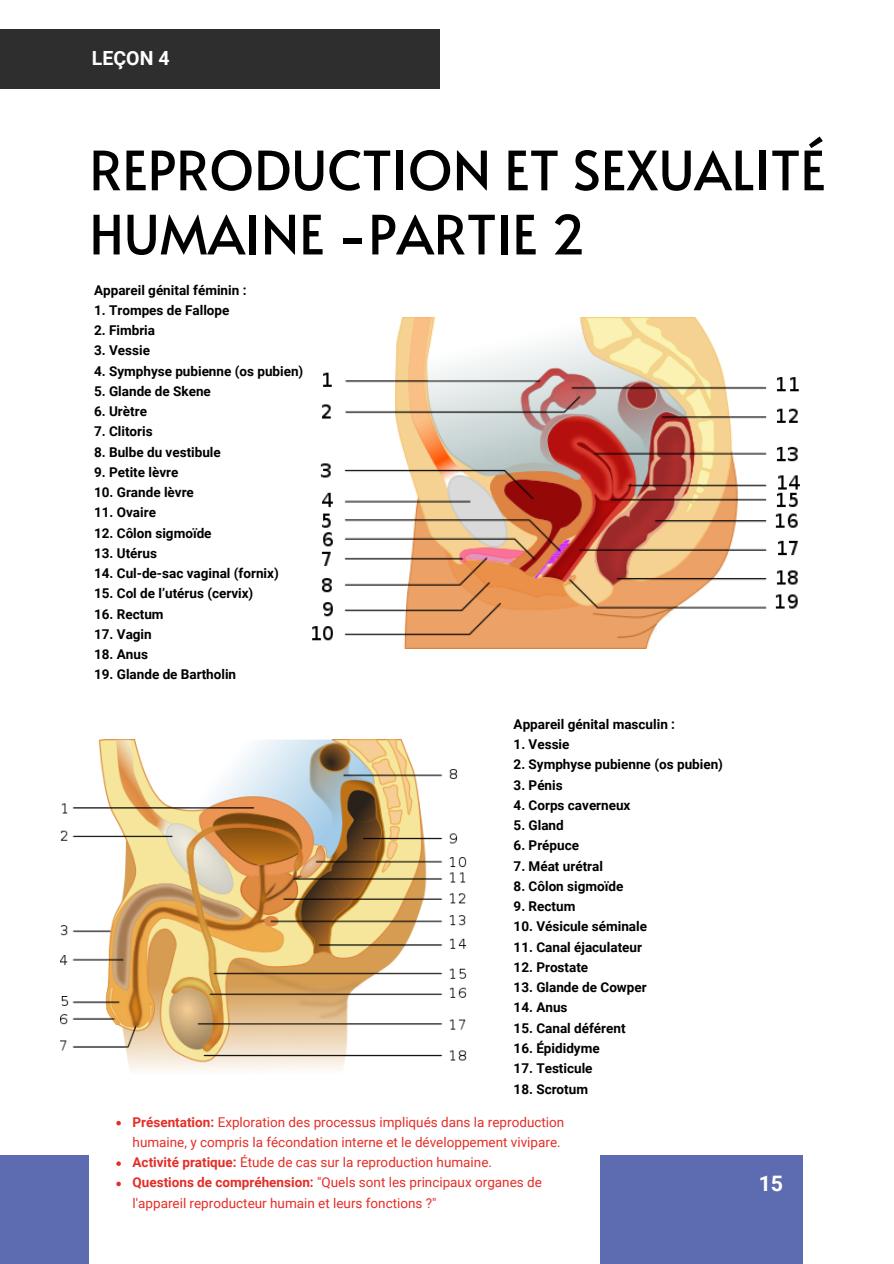
<style>
.page{position:relative;width:894px;height:1264px;background:#fff}
.page>*{position:absolute;margin:0;border:0;box-sizing:border-box;transform-origin:0 0}
.t1{font:54px/64.2px "Alata";color:#000001}
.t2{font:700 21.3px "Roboto";color:#fff}
.t3{font:700 19.5px "Roboto";color:#fff}
.t4{font:700 13.5px "Roboto";color:#000001}
.t5{font:13.5px/20.2px "Roboto";color:#e52d27}
.s1{font-weight:700}
</style>
<div class="page">
<div style="left:0;top:1154px;width:802px;height:109px;background:#5d6cb0"></div>
<div style="left:0;top:30px;width:440px;height:59px;background:#2e2e2e"></div>
<div style="left:89px;top:1108px;width:510px;height:155px;background:#fff"></div>
<svg style="left:116px;top:1120px;width:5px;height:5px"></svg>
<svg style="left:116px;top:1161px;width:5px;height:4px"></svg>
<svg style="left:116px;top:1181px;width:5px;height:5px"></svg>
<img style="left:312px;top:317px;width:487px;height:331px">
<img style="left:60px;top:739px;width:407px;height:332px">
<h3 class="t3" style="left:92px;top:46px;width:79px">LEÇON 4</h3>
<h1 class="t1" style="left:89px;top:136px;width:737px">REPRODUCTION ET SEXUALITÉ<br>HUMAINE -PARTIE 2</h1>
<p class="t4" style="left:94px;top:282px;width:154px">Appareil génital féminin :</p>
<p class="t4" style="left:94px;top:302px;width:137px">1. Trompes de Fallope</p>
<p class="t4" style="left:94px;top:322px;width:62px">2. Fimbria</p>
<p class="t4" style="left:94px;top:343px;width:57px">3. Vessie</p>
<p class="t4" style="left:94px;top:363px;width:211px">4. Symphyse pubienne (os pubien)</p>
<p class="t4" style="left:94px;top:383px;width:118px">5. Glande de Skene</p>
<p class="t4" style="left:94px;top:403px;width:54px">6. Urètre</p>
<p class="t4" style="left:94px;top:424px;width:60px">7. Clitoris</p>
<p class="t4" style="left:94px;top:444px;width:128px">8. Bulbe du vestibule</p>
<p class="t4" style="left:94px;top:464px;width:86px">9. Petite lèvre</p>
<p class="t4" style="left:94px;top:484px;width:101px">10. Grande lèvre</p>
<p class="t4" style="left:94px;top:505px;width:63px">11. Ovaire</p>
<p class="t4" style="left:94px;top:525px;width:119px">12. Côlon sigmoïde</p>
<p class="t4" style="left:94px;top:545px;width:64px">13. Utérus</p>
<p class="t4" style="left:94px;top:565px;width:186px">14. Cul-de-sac vaginal (fornix)</p>
<p class="t4" style="left:94px;top:586px;width:161px">15. Col de l’utérus (cervix)</p>
<p class="t4" style="left:94px;top:606px;width:71px">16. Rectum</p>
<p class="t4" style="left:94px;top:626px;width:59px">17. Vagin</p>
<p class="t4" style="left:94px;top:646px;width:55px">18. Anus</p>
<p class="t4" style="left:94px;top:667px;width:144px">19. Glande de Bartholin</p>
<p class="t4" style="left:513px;top:716px;width:163px">Appareil génital masculin :</p>
<p class="t4" style="left:513px;top:736px;width:57px">1. Vessie</p>
<p class="t4" style="left:513px;top:756px;width:211px">2. Symphyse pubienne (os pubien)</p>
<p class="t4" style="left:513px;top:777px;width:51px">3. Pénis</p>
<p class="t4" style="left:513px;top:797px;width:118px">4. Corps caverneux</p>
<p class="t4" style="left:513px;top:817px;width:52px">5. Gland</p>
<p class="t4" style="left:513px;top:837px;width:67px">6. Prépuce</p>
<p class="t4" style="left:513px;top:858px;width:91px">7. Méat urétral</p>
<p class="t4" style="left:513px;top:878px;width:111px">8. Côlon sigmoïde</p>
<p class="t4" style="left:513px;top:898px;width:63px">9. Rectum</p>
<p class="t4" style="left:513px;top:918px;width:135px">10. Vésicule séminale</p>
<p class="t4" style="left:513px;top:939px;width:130px">11. Canal éjaculateur</p>
<p class="t4" style="left:513px;top:959px;width:76px">12. Prostate</p>
<p class="t4" style="left:513px;top:979px;width:135px">13. Glande de Cowper</p>
<p class="t4" style="left:513px;top:999px;width:55px">14. Anus</p>
<p class="t4" style="left:513px;top:1020px;width:113px">15. Canal déférent</p>
<p class="t4" style="left:513px;top:1040px;width:88px">16. Épididyme</p>
<p class="t4" style="left:513px;top:1060px;width:80px">17. Testicule</p>
<p class="t4" style="left:513px;top:1080px;width:76px">18. Scrotum</p>
<p class="t5" style="left:132px;top:1111px;width:433px"><span class="s1">Présentation:</span> Exploration des processus impliqués dans la reproduction humaine, y compris la fécondation interne et le développement vivipare.<br><span class="s1">Activité pratique:</span> Étude de cas sur la reproduction humaine.<br><span class="s1">Questions de compréhension:</span> "Quels sont les principaux organes de l'appareil reproducteur humain et leurs fonctions ?"</p>
<h2 class="t2" style="left:758px;top:1171px;width:26px">15</h2>
</div>
